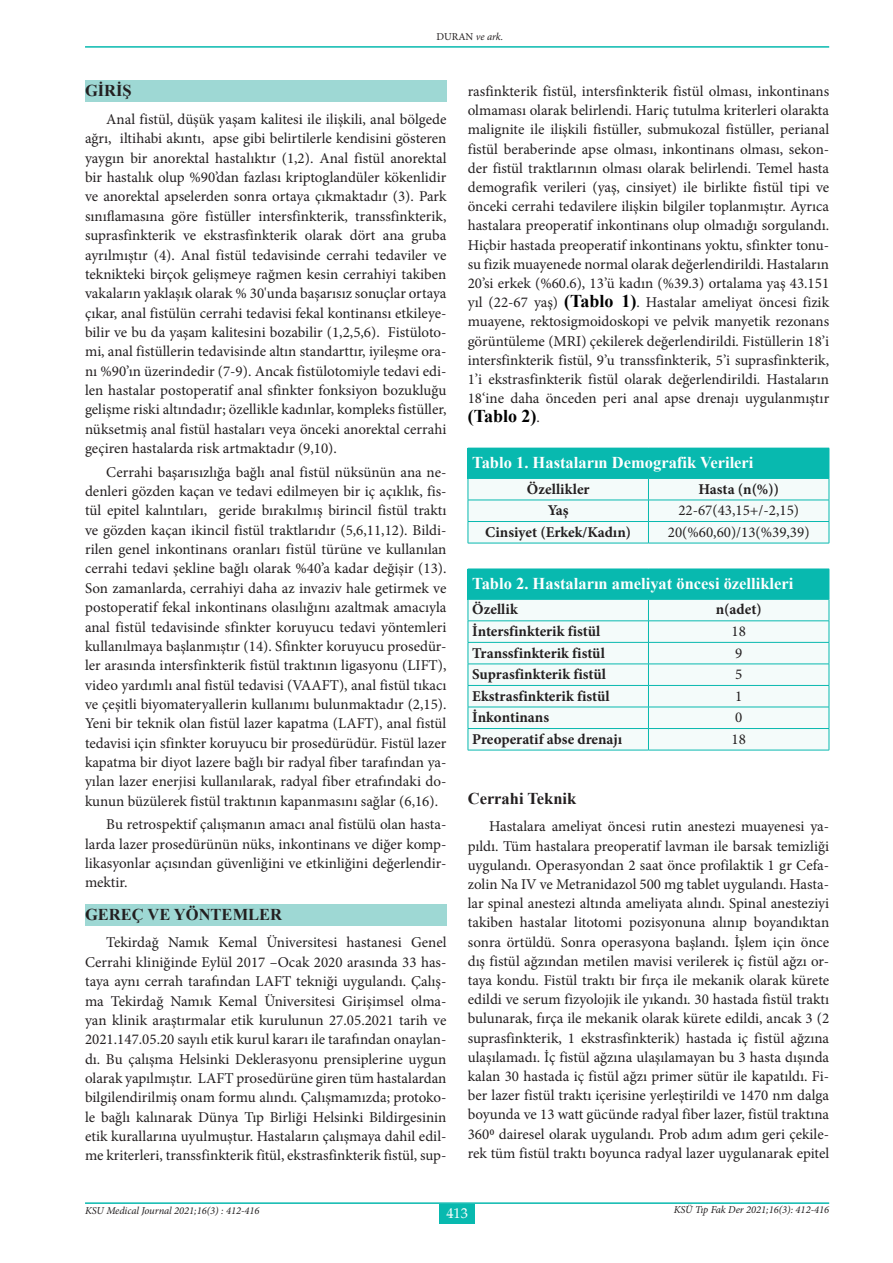
<style>
.page{position:relative;width:893px;height:1263px;background:#fff}
.page>*{position:absolute;margin:0;border:0;box-sizing:border-box;transform-origin:0 0}
.düzyazı{font:700 18px "Times New Roman";color:#000}
.tablo_bolt_beyaz{font:700 16.5px "Times New Roman";color:#fff}
._1__baslık{font:700 16.5px "Times New Roman";color:#231f20}
._2__baslik{font:700 16.5px "Times New Roman";color:#231f20}
.düzyazı-2{font:15px/19.4px "Minion Pro";color:#231f20;text-align:justify}
.tablo_yazı{font:700 15px "Minion Pro";color:#231f20}
.tablo_yazı-2{font:15px "Minion Pro";color:#231f20}
.t1{font:14.4px "Palatino";color:#fff}
.t2{font:italic 10.5px "Minion Pro";color:#231f20}
.s1{font-style:normal}
.s2{font-family:"Times New Roman";font-weight:700;font-size:18px;color:#000}
.s3{font-family:"Minion Pro";font-weight:400;font-size:15px;color:#231f20}
</style>
<div class="page">
<hr style="left:85px;top:46px;width:744px;height:2px;background:#08b9af">
<hr style="left:85px;top:1202px;width:744px;height:2px;background:#08b9af">
<div style="left:440px;top:1204px;width:35px;height:19px;background:#08b9af"></div>
<div style="left:85px;top:81px;width:361px;height:21px;background:#9ed8d4"></div>
<div style="left:85px;top:904px;width:361px;height:21px;background:#9ed8d4"></div>
<div style="left:468px;top:448px;width:361px;height:30px;background:#08b9af"></div>
<svg style="left:468px;top:478px;width:362px;height:65px"></svg>
<hr style="left:468px;top:543px;width:180px;height:1px;background:#08b9af">
<hr style="left:648px;top:543px;width:181px;height:1px;background:#08b9af">
<hr style="left:829px;top:448px;width:1px;height:30px;background:#08b9af">
<hr style="left:468px;top:478px;width:180px;height:1px;background:#08b9af">
<hr style="left:648px;top:478px;width:181px;height:1px;background:#08b9af">
<div style="left:468px;top:569px;width:361px;height:30px;background:#08b9af"></div>
<div style="left:469px;top:600px;width:360px;height:150px;background:#f4fbfa"></div>
<hr style="left:468px;top:621px;width:180px;height:1px;background:#08b9af">
<hr style="left:648px;top:621px;width:181px;height:1px;background:#08b9af">
<hr style="left:468px;top:642px;width:180px;height:1px;background:#08b9af">
<hr style="left:648px;top:642px;width:181px;height:1px;background:#08b9af">
<hr style="left:468px;top:664px;width:180px;height:1px;background:#08b9af">
<hr style="left:648px;top:664px;width:181px;height:1px;background:#08b9af">
<hr style="left:468px;top:685px;width:180px;height:1px;background:#08b9af">
<hr style="left:648px;top:685px;width:181px;height:1px;background:#08b9af">
<hr style="left:468px;top:707px;width:180px;height:1px;background:#08b9af">
<hr style="left:648px;top:707px;width:181px;height:1px;background:#08b9af">
<hr style="left:468px;top:728px;width:180px;height:1px;background:#08b9af">
<hr style="left:648px;top:728px;width:181px;height:1px;background:#08b9af">
<svg style="left:648px;top:600px;width:1px;height:150px"></svg>
<svg style="left:468px;top:600px;width:1px;height:150px"></svg>
<svg style="left:829px;top:599px;width:1px;height:151px"></svg>
<hr style="left:468px;top:750px;width:180px;height:1px;background:#08b9af">
<hr style="left:648px;top:750px;width:181px;height:1px;background:#08b9af">
<hr style="left:829px;top:569px;width:1px;height:30px;background:#08b9af">
<hr style="left:468px;top:599px;width:180px;height:1px;background:#08b9af">
<hr style="left:648px;top:599px;width:181px;height:1px;background:#08b9af">
<p class="t2" style="left:436px;top:29px;width:68px"><span class="s1">DURAN</span> ve ark.</p>
<p class="_1__baslık" style="left:85px;top:79px;width:48px">GİRİŞ</p>
<p class="düzyazı-2" style="left:85px;top:110px;width:363px;text-indent:21px">Anal fistül, düşük yaşam kalitesi ile ilişkili, anal bölgede ağrı, iltihabi akıntı, apse gibi belirtilerle kendisini gösteren yaygın bir anorektal hastalıktır (1,2). Anal fistül anorektal bir hastalık olup %90’dan fazlası kriptoglandüler kökenlidir ve anorektal apselerden sonra ortaya çıkmaktadır (3). Park sınıflamasına göre fistüller intersfinkterik, transsfinkterik, suprasfinkterik ve ekstrasfinkterik olarak dört ana gruba ayrılmıştır (4). Anal fistül tedavisinde cerrahi tedaviler ve teknikteki birçok gelişmeye rağmen kesin cerrahiyi takiben vakaların yaklaşık olarak % 30'unda başarısız sonuçlar ortaya çıkar, anal fistülün cerrahi tedavisi fekal kontinansı etkileye&shy;bilir ve bu da yaşam kalitesini bozabilir (1,2,5,6). Fistüloto&shy;mi, anal fistüllerin tedavisinde altın standarttır, iyileşme ora&shy;nı %90’ın üzerindedir (7-9). Ancak fistülotomiyle tedavi edi&shy;len hastalar postoperatif anal sfinkter fonksiyon bozukluğu gelişme riski altındadır; özellikle kadınlar, kompleks fistüller, nüksetmiş anal fistül hastaları veya önceki anorektal cerrahi geçiren hastalarda risk artmaktadır (9,10).</p>
<p class="düzyazı-2" style="left:85px;top:462px;width:363px;text-indent:21px">Cerrahi başarısızlığa bağlı anal fistül nüksünün ana ne&shy;denleri gözden kaçan ve tedavi edilmeyen bir iç açıklık, fis&shy;tül epitel kalıntıları, geride bırakılmış birincil fistül traktı ve gözden kaçan ikincil fistül traktlarıdır (5,6,11,12). Bildi&shy;rilen genel inkontinans oranları fistül türüne ve kullanılan cerrahi tedavi şekline bağlı olarak %40’a kadar değişir (13).<br>Son zamanlarda, cerrahiyi daha az invaziv hale getirmek ve postoperatif fekal inkontinans olasılığını azaltmak amacıyla anal fistül tedavisinde sfinkter koruyucu tedavi yöntemleri kullanılmaya başlanmıştır (14). Sfinkter koruyucu prosedür&shy;ler arasında intersfinkterik fistül traktının ligasyonu (LIFT), video yardımlı anal fistül tedavisi (VAAFT), anal fistül tıkacı ve çeşitli biyomateryallerin kullanımı bulunmaktadır (2,15).<br>Yeni bir teknik olan fistül lazer kapatma (LAFT), anal fistül tedavisi için sfinkter koruyucu bir prosedürüdür. Fistül lazer kapatma bir diyot lazere bağlı bir radyal fiber tarafından ya&shy;yılan lazer enerjisi kullanılarak, radyal fiber etrafındaki do&shy;kunun büzülerek fistül traktının kapanmasını sağlar (6,16).</p>
<p class="düzyazı-2" style="left:85px;top:815px;width:363px;text-indent:21px">Bu retrospektif çalışmanın amacı anal fistülü olan hasta&shy;larda lazer prosedürünün nüks, inkontinans ve diğer komp&shy;likasyonlar açısından güvenliğini ve etkinliğini değerlendir&shy;mektir.</p>
<p class="_1__baslık" style="left:85px;top:902px;width:199px">GEREÇ VE YÖNTEMLER</p>
<p class="düzyazı-2" style="left:85px;top:933px;width:363px;text-indent:21px">Tekirdağ Namık Kemal Üniversitesi hastanesi Genel Cerrahi kliniğinde Eylül 2017 –Ocak 2020 arasında 33 has&shy;taya aynı cerrah tarafından LAFT tekniği uygulandı. Çalış&shy;ma Tekirdağ Namık Kemal Üniversitesi Girişimsel olma&shy;yan klinik araştırmalar etik kurulunun 27.05.2021 tarih ve 2021.147.05.20 sayılı etik kurul kararı ile tarafından onaylan&shy;dı. Bu çalışma Helsinki Deklerasyonu prensiplerine uygun olarak yapılmıştır. LAFT prosedürüne giren tüm hastalardan bilgilendirilmiş onam formu alındı. Çalışmamızda; protoko&shy;le bağlı kalınarak Dünya Tıp Birliği Helsinki Bildirgesinin etik kurallarına uyulmuştur. Hastaların çalışmaya dahil edil&shy;me kriterleri, transsfinkterik fitül, ekstrasfinkterik fistül, sup-</p>
<p class="düzyazı-2" style="left:468px;top:82px;width:363px">rasfinkterik fistül, intersfinkterik fistül olması, inkontinans olmaması olarak belirlendi. Hariç tutulma kriterleri olarakta malignite ile ilişkili fistüller, submukozal fistüller, perianal fistül beraberinde apse olması, inkontinans olması, sekon&shy;der fistül traktlarının olması olarak belirlendi. Temel hasta demografik verileri (yaş, cinsiyet) ile birlikte fistül tipi ve önceki cerrahi tedavilere ilişkin bilgiler toplanmıştır. Ayrıca hastalara preoperatif inkontinans olup olmadığı sorgulandı.<br>Hiçbir hastada preoperatif inkontinans yoktu, sfinkter tonu&shy;su fizik muayenede normal olarak değerlendirildi. Hastaların 20’si erkek (%60.6), 13’ü kadın (%39.3) ortalama yaş 43.151 yıl (22-67 yaş) <span class="s2">(Tablo 1)</span>. Hastalar ameliyat öncesi fizik muayene, rektosigmoidoskopi ve pelvik manyetik rezonans görüntüleme (MRI) çekilerek değerlendirildi. Fistüllerin 18’i intersfinkterik fistül, 9’u transsfinkterik, 5’i suprasfinkterik, 1’i ekstrasfinkterik fistül olarak değerlendirildi. Hastaların 18‘ine daha önceden peri anal apse drenajı uygulanmıştır</p>
<p class="düzyazı" style="left:468px;top:403px;width:74px">(Tablo 2)<span class="s3">.</span></p>
<p class="tablo_bolt_beyaz" style="left:472px;top:450px;width:283px">Tablo 1. Hastaların Demografik Verileri</p>
<p class="tablo_yazı" style="left:527px;top:478px;width:64px">Özellikler</p>
<p class="tablo_yazı" style="left:698px;top:478px;width:82px">Hasta (n(%))</p>
<p class="tablo_yazı" style="left:548px;top:500px;width:22px">Yaş</p>
<p class="tablo_yazı-2" style="left:678px;top:500px;width:122px">22-67(43,15+/-2,15)</p>
<p class="tablo_yazı" style="left:485px;top:521px;width:147px">Cinsiyet (Erkek/Kadın)</p>
<p class="tablo_yazı-2" style="left:668px;top:522px;width:143px">20(%60,60)/13(%39,39)</p>
<p class="tablo_bolt_beyaz" style="left:472px;top:571px;width:323px">Tablo 2. Hastaların ameliyat öncesi özellikleri</p>
<p class="tablo_yazı" style="left:472px;top:599px;width:47px">Özellik</p>
<p class="tablo_yazı" style="left:716px;top:599px;width:48px">n(adet)</p>
<p class="tablo_yazı" style="left:472px;top:621px;width:130px">İntersfinkterik fistül</p>
<p class="tablo_yazı-2" style="left:731px;top:621px;width:16px">18</p>
<p class="tablo_yazı" style="left:472px;top:642px;width:134px">Transsfinkterik fistül</p>
<p class="tablo_yazı-2" style="left:735px;top:643px;width:9px">9</p>
<p class="tablo_yazı" style="left:472px;top:664px;width:135px">Suprasfinkterik fistül</p>
<p class="tablo_yazı-2" style="left:735px;top:664px;width:9px">5</p>
<p class="tablo_yazı" style="left:472px;top:685px;width:139px">Ekstrasfinkterik fistül</p>
<p class="tablo_yazı-2" style="left:735px;top:686px;width:9px">1</p>
<p class="tablo_yazı" style="left:472px;top:707px;width:78px">İnkontinans</p>
<p class="tablo_yazı-2" style="left:735px;top:707px;width:9px">0</p>
<p class="tablo_yazı" style="left:472px;top:728px;width:151px">Preoperatif abse drenajı</p>
<p class="tablo_yazı-2" style="left:731px;top:729px;width:16px">18</p>
<p class="_2__baslik" style="left:468px;top:786px;width:110px">Cerrahi Teknik</p>
<p class="düzyazı-2" style="left:468px;top:817px;width:363px;text-indent:21px">Hastalara ameliyat öncesi rutin anestezi muayenesi ya&shy;pıldı. Tüm hastalara preoperatif lavman ile barsak temizliği uygulandı. Operasyondan 2 saat önce profilaktik 1 gr Cefa&shy;zolin Na IV ve Metranidazol 500 mg tablet uygulandı. Hasta&shy;lar spinal anestezi altında ameliyata alındı. Spinal anesteziyi takiben hastalar litotomi pozisyonuna alınıp boyandıktan sonra örtüldü. Sonra operasyona başlandı. İşlem için önce dış fistül ağzından metilen mavisi verilerek iç fistül ağzı or&shy;taya kondu. Fistül traktı bir fırça ile mekanik olarak kürete edildi ve serum fizyolojik ile yıkandı. 30 hastada fistül traktı bulunarak, fırça ile mekanik olarak kürete edildi, ancak 3 (2 suprasfinkterik, 1 ekstrasfinkterik) hastada iç fistül ağzına ulaşılamadı. İç fistül ağzına ulaşılamayan bu 3 hasta dışında kalan 30 hastada iç fistül ağzı primer sütür ile kapatıldı. Fi&shy;ber lazer fistül traktı içerisine yerleştirildi ve 1470 nm dalga boyunda ve 13 watt gücünde radyal fiber lazer, fistül traktına 3600 dairesel olarak uygulandı. Prob adım adım geri çekile&shy;rek tüm fistül traktı boyunca radyal lazer uygulanarak epitel</p>
<p class="t2" style="left:85px;top:1203px;width:176px">KSU Medical Journal 2021;16(3) : 412-416</p>
<p class="t1" style="left:446px;top:1202px;width:23px">413</p>
<p class="t2" style="left:674px;top:1203px;width:157px">KSÜ Tıp Fak Der 2021;16(3): 412-416</p>
</div>
